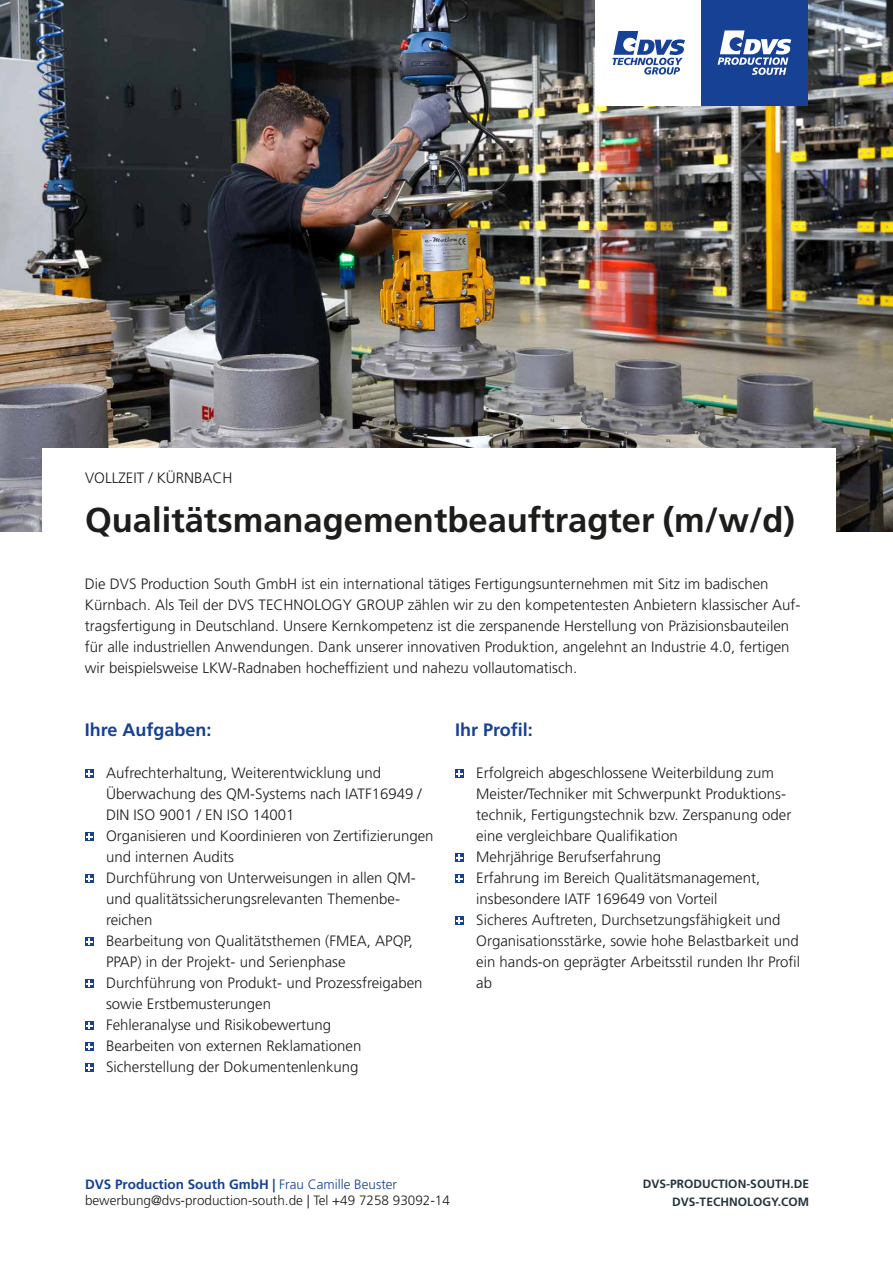
<style>
.page{position:relative;width:893px;height:1263px;background:#fff}
.page>*{position:absolute;margin:0;border:0;box-sizing:border-box;transform-origin:0 0}
.t1{font:700 34.5px "Frutiger LT Std";color:#1d1d1b}
.t2{font:700 18px "Frutiger LT Std";color:#164194}
.t3{font:300 15px/21px "Frutiger LT Std";color:#1d1d1b}
.t4{font:300 13.5px/16.2px "Frutiger LT Std";color:#1d1d1b}
.t5{font:700 12px/18px "Frutiger LT Std";color:#24353f;text-align:right}
.s1{font-weight:700;color:#164194}
.s2{color:#164194}
</style>
<div class="page">
<img style="left:0;top:0;width:893px;height:531px">
<svg style="left:85px;top:769px;width:9px;height:9px"></svg>
<svg style="left:86px;top:771px;width:6px;height:6px"></svg>
<svg style="left:85px;top:832px;width:9px;height:9px"></svg>
<svg style="left:86px;top:834px;width:6px;height:6px"></svg>
<svg style="left:85px;top:874px;width:9px;height:9px"></svg>
<svg style="left:86px;top:876px;width:6px;height:6px"></svg>
<svg style="left:85px;top:937px;width:9px;height:9px"></svg>
<svg style="left:86px;top:939px;width:6px;height:6px"></svg>
<svg style="left:85px;top:979px;width:9px;height:9px"></svg>
<svg style="left:86px;top:981px;width:6px;height:6px"></svg>
<svg style="left:85px;top:1021px;width:9px;height:9px"></svg>
<svg style="left:86px;top:1023px;width:6px;height:6px"></svg>
<svg style="left:85px;top:1042px;width:9px;height:9px"></svg>
<svg style="left:86px;top:1044px;width:6px;height:6px"></svg>
<svg style="left:85px;top:1063px;width:9px;height:9px"></svg>
<svg style="left:86px;top:1065px;width:6px;height:6px"></svg>
<svg style="left:455px;top:769px;width:9px;height:9px"></svg>
<svg style="left:456px;top:771px;width:6px;height:6px"></svg>
<svg style="left:455px;top:853px;width:9px;height:9px"></svg>
<svg style="left:456px;top:855px;width:6px;height:6px"></svg>
<svg style="left:455px;top:874px;width:9px;height:9px"></svg>
<svg style="left:456px;top:876px;width:6px;height:6px"></svg>
<svg style="left:455px;top:916px;width:9px;height:9px"></svg>
<svg style="left:456px;top:918px;width:6px;height:6px"></svg>
<div style="left:43px;top:449px;width:793px;height:104px;background:#fff"></div>
<div style="left:595px;top:0;width:107px;height:106px;background:#fff"></div>
<svg style="left:612px;top:31px;width:73px;height:44px"></svg>
<div style="left:702px;top:0;width:106px;height:106px;background:#164194"></div>
<svg style="left:718px;top:30px;width:73px;height:45px"></svg>
<p class="t3" style="left:85px;top:468px;width:149px">VOLLZEIT / KÜRNBACH</p>
<h1 class="t1" style="left:85px;top:500px;width:711px">Qualitätsmanagementbeauftragter (m/w/d)</h1>
<p class="t3" style="left:85px;top:574px;width:717px">Die DVS Production South GmbH ist ein international tätiges Fertigungsunternehmen mit Sitz im badischen Kürnbach. Als Teil der DVS TECHNOLOGY GROUP zählen wir zu den kompetentesten Anbietern klassischer Auf&shy;tragsfertigung in Deutschland. Unsere Kernkompetenz ist die zerspanende Herstellung von Präzisionsbauteilen für alle industriellen Anwendungen. Dank unserer innovativen Produktion, angelehnt an Industrie 4.0, fertigen wir beispielsweise LKW-Radnaben hocheffizient und nahezu vollautomatisch.</p>
<p class="t2" style="left:85px;top:719px;width:128px">Ihre Aufgaben:</p>
<p class="t3" style="left:106px;top:763px;width:329px">Aufrechterhaltung, Weiterentwicklung und Überwachung des QM-Systems nach IATF16949 / DIN ISO 9001 / EN ISO 14001<br>Organisieren und Koordinieren von Zertifizierungen und internen Audits<br>Durchführung von Unterweisungen in allen QM&shy;und qualitätssicherungsrelevanten Themenbe&shy;reichen<br>Bearbeitung von Qualitätsthemen (FMEA, APQP, PPAP) in der Projekt- und Serienphase Durchführung von Produkt- und Prozessfreigaben sowie Erstbemusterungen<br>Fehleranalyse und Risikobewertung<br>Bearbeiten von externen Reklamationen Sicherstellung der Dokumentenlenkung</p>
<p class="t2" style="left:455px;top:719px;width:79px">Ihr Profil:</p>
<p class="t3" style="left:476px;top:763px;width:325px">Erfolgreich abgeschlossene Weiterbildung zum Meister/Techniker mit Schwerpunkt Produktions&shy;technik, Fertigungstechnik bzw. Zerspanung oder eine vergleichbare Qualifikation<br>Mehrjährige Berufserfahrung<br>Erfahrung im Bereich Qualitätsmanagement, insbesondere IATF 169649 von Vorteil<br>Sicheres Auftreten, Durchsetzungsfähigkeit und Organisationsstärke, sowie hohe Belastbarkeit und ein hands-on geprägter Arbeitsstil runden Ihr Profil ab</p>
<p class="t4" style="left:85px;top:1176px;width:366px"><span class="s1">DVS Production South GmbH |</span> <span class="s2">Frau Camille Beuster </span>bewerbung@dvs-production-south.de | Tel +49 7258 93092-14</p>
<p class="t5" style="left:643px;top:1175px;width:168px">DVS-PRODUCTION-SOUTH.DE<br>DVS-TECHNOLOGY.COM</p>
</div>
